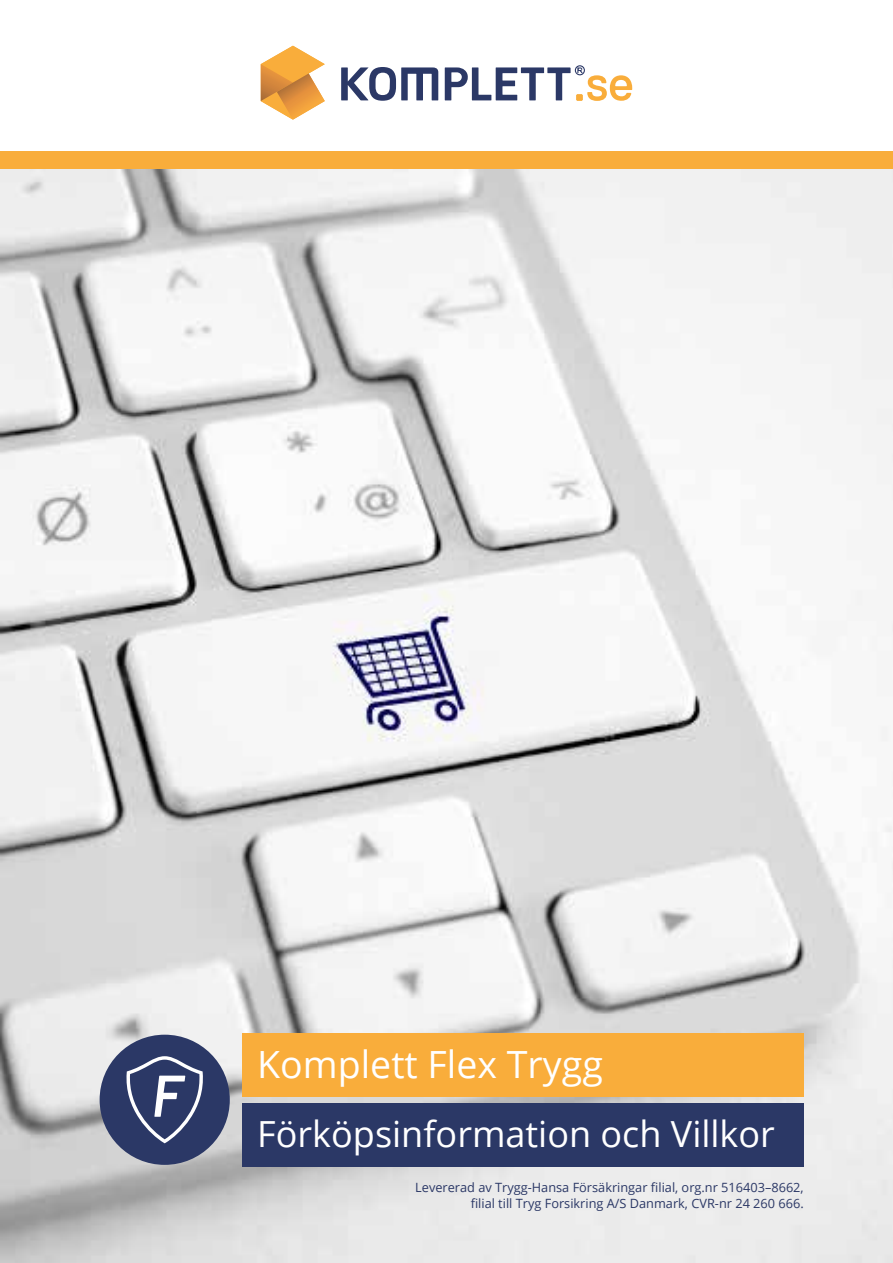
<style>
.page{position:relative;width:893px;height:1263px;background:#fff}
.page>*{position:absolute;margin:0;border:0;box-sizing:border-box;transform-origin:0 0}
.t1{font:37.5px "Open Sans";color:#fff}
.t2{font:36px "Open Sans";color:#fff}
.t3{font:12.75px/15.3px "Open Sans";color:#2b3866;text-align:right}
</style>
<div class="page">
<img style="left:0;top:169px;width:893px;height:1094px">
<div style="left:242px;top:1033px;width:562px;height:64px;background:#f9ad3b"></div>
<div style="left:242px;top:1103px;width:562px;height:64px;background:#2b3866"></div>
<div style="left:100px;top:1035px;width:130px;height:130px;background:#2b3866;border-radius:50%"></div>
<svg style="left:126px;top:1056px;width:77px;height:87px"></svg>
<svg style="left:341px;top:67px;width:97px;height:34px"></svg>
<svg style="left:261px;top:46px;width:64px;height:74px"></svg>
<svg style="left:445px;top:65px;width:187px;height:36px"></svg>
<div style="left:0;top:152px;width:893px;height:17px;background:#f9ad3b"></div>
<h1 class="t1" style="left:257px;top:1039px;width:347px">Komplett Flex Trygg</h1>
<h2 class="t2" style="left:257px;top:1109px;width:519px">Förköpsinformation och Villkor</h2>
<p class="t3" style="left:415px;top:1180px;width:390px">Levererad av Trygg-Hansa Försäkringar filial, org.nr 516403–8662, filial till Tryg Forsikring A/S Danmark, CVR-nr 24 260 666.</p>
</div>
